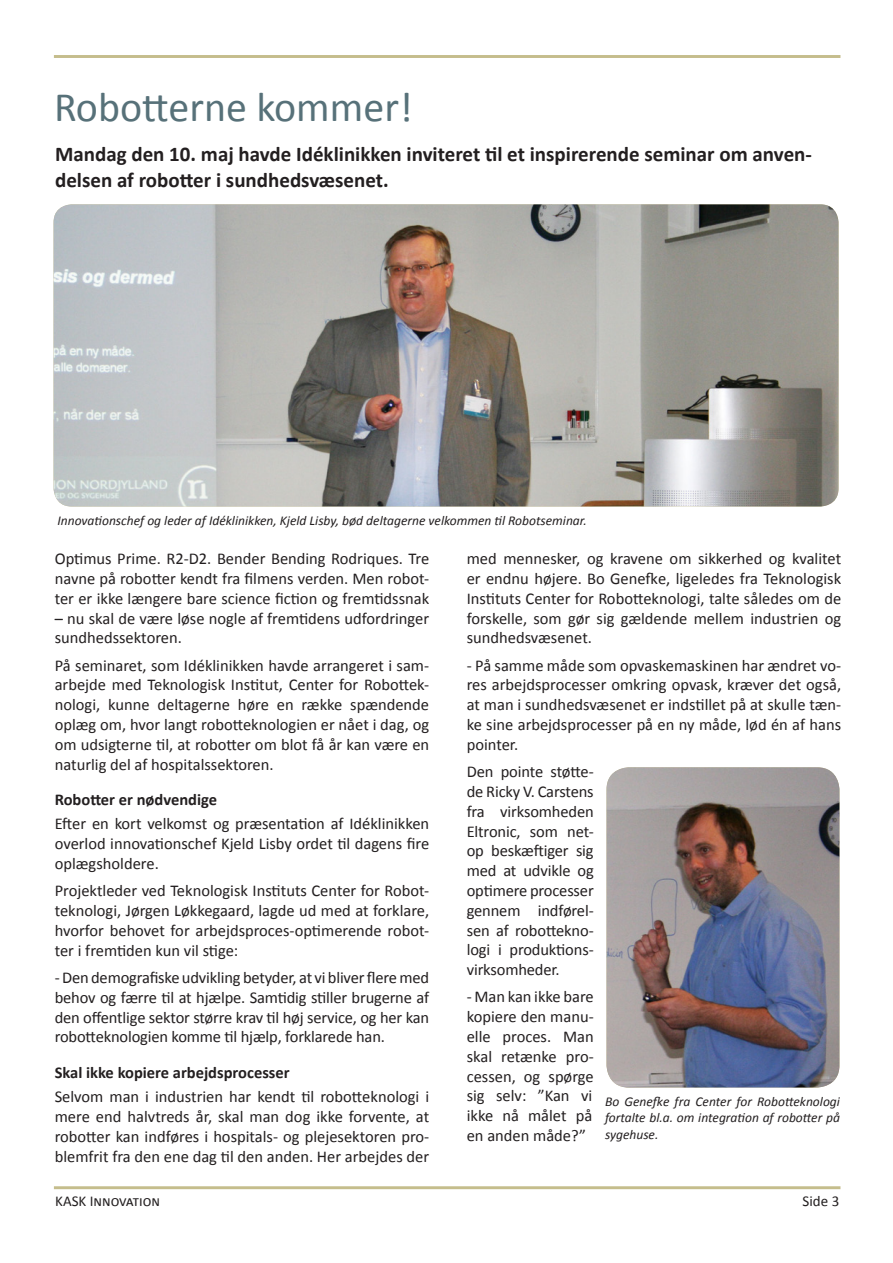
<style>
.page{position:relative;width:893px;height:1263px;background:#fff}
.page>*{position:absolute;margin:0;border:0;box-sizing:border-box;transform-origin:0 0}
.t1{font:42px "Calibri";color:#577179}
.KASK-manchet{font:700 21px/25.2px "Calibri";color:#231f20}
.brødtekst{font:16.5px/19.8px "Calibri";color:#231f20;text-align:justify}
.Brødtekstoverskrift{font:700 16.5px "Calibri";color:#231f20}
.t2{font:15px "Calibri";color:#231f20}
.Billedetekst{font:italic 13.5px/16.2px "Calibri";color:#231f20;text-align:justify}
</style>
<div class="page">
<hr style="left:54px;top:55px;width:786px;height:3px;background:#c5bd8c">
<div style="left:54px;top:1186px;width:786px;height:3px;background:#c5bd8c;border:2px solid #c5bd8c"></div>
<img style="left:54px;top:204px;width:784px;height:302px">
<img style="left:606px;top:767px;width:233px;height:320px">
<p class="t1" style="left:54px;top:81px;width:360px">Robotterne kommer!</p>
<p class="KASK-manchet" style="left:55px;top:141px;width:758px">Mandag den 10. maj havde Idéklinikken inviteret til et inspirerende seminar om anven&shy;delsen af robotter i sundhedsvæsenet.</p>
<p class="Billedetekst" style="left:57px;top:512px;width:531px">Innovationschef og leder af Idéklinikken, Kjeld Lisby, bød deltagerne velkommen til Robotseminar.</p>
<p class="brødtekst" style="left:55px;top:548px;width:376px">Optimus Prime. R2-D2. Bender Bending Rodriques. Tre navne på robotter kendt fra filmens verden. Men robot&shy;ter er ikke længere bare science fiction og fremtidssnak</p>
<p class="brødtekst" style="left:55px;top:607px;width:376px">– nu skal de være løse nogle af fremtidens udfordringer sundhedssektoren.</p>
<p class="brødtekst" style="left:55px;top:654px;width:376px">På seminaret, som Idéklinikken havde arrangeret i sam&shy;arbejde med Teknologisk Institut, Center for Robottek&shy;nologi, kunne deltagerne høre en række spændende oplæg om, hvor langt robotteknologien er nået i dag, og om udsigterne til, at robotter om blot få år kan være en naturlig del af hospitalssektoren.</p>
<p class="Brødtekstoverskrift" style="left:55px;top:790px;width:164px">Robotter er nødvendige</p>
<p class="brødtekst" style="left:55px;top:813px;width:376px">Efter en kort velkomst og præsentation af Idéklinikken overlod innovationschef Kjeld Lisby ordet til dagens fire oplægsholdere.</p>
<p class="brødtekst" style="left:55px;top:880px;width:376px">Projektleder ved Teknologisk Instituts Center for Robot&shy;teknologi, Jørgen Løkkegaard, lagde ud med at forklare, hvorfor behovet for arbejdsproces-optimerende robot&shy;ter i fremtiden kun vil stige:</p>
<p class="brødtekst" style="left:55px;top:967px;width:376px">- Den demografiske udvikling betyder, at vi bliver flere med behov og færre til at hjælpe. Samtidig stiller brugerne af den offentlige sektor større krav til høj service, og her kan robotteknologien komme til hjælp, forklarede han.</p>
<p class="Brødtekstoverskrift" style="left:55px;top:1062px;width:236px">Skal ikke kopiere arbejdsprocesser</p>
<p class="brødtekst" style="left:55px;top:1086px;width:376px">Selvom man i industrien har kendt til robotteknologi i mere end halvtreds år, skal man dog ikke forvente, at robotter kan indføres i hospitals- og plejesektoren pro&shy;blemfrit fra den ene dag til den anden. Her arbejdes der</p>
<p class="brødtekst" style="left:467px;top:548px;width:376px">med mennesker, og kravene om sikkerhed og kvalitet er endnu højere. Bo Genefke, ligeledes fra Teknologisk Instituts Center for Robotteknologi, talte således om de forskelle, som gør sig gældende mellem industrien og sundhedsvæsenet.</p>
<p class="brødtekst" style="left:467px;top:654px;width:376px">- På samme måde som opvaskemaskinen har ændret vo&shy;res arbejdsprocesser omkring opvask, kræver det også, at man i sundhedsvæsenet er indstillet på at skulle tæn&shy;ke sine arbejdsprocesser på en ny måde, lød én af hans pointer.</p>
<p class="brødtekst" style="left:467px;top:761px;width:129px">Den pointe støtte&shy;de Ricky V. Carstens fra virksomheden Eltronic, som net&shy;op beskæftiger sig med at udvikle og optimere processer gennem indførel&shy;sen af robottekno&shy;logi i produktions&shy;virksomheder.</p>
<p class="brødtekst" style="left:467px;top:986px;width:129px">- Man kan ikke bare kopiere den manu&shy;elle proces. Man skal retænke pro&shy;cessen, og spørge sig selv: ”Kan vi ikke nå målet på en anden måde?”</p>
<p class="Billedetekst" style="left:605px;top:1093px;width:236px">Bo Genefke fra Center for Robotteknologi fortalte bl.a. om integration af robotter på sygehuse.</p>
<p class="t2" style="left:55px;top:1191px;width:106px">KASK Innovation</p>
<p class="t2" style="left:803px;top:1192px;width:38px">Side 3</p>
</div>
